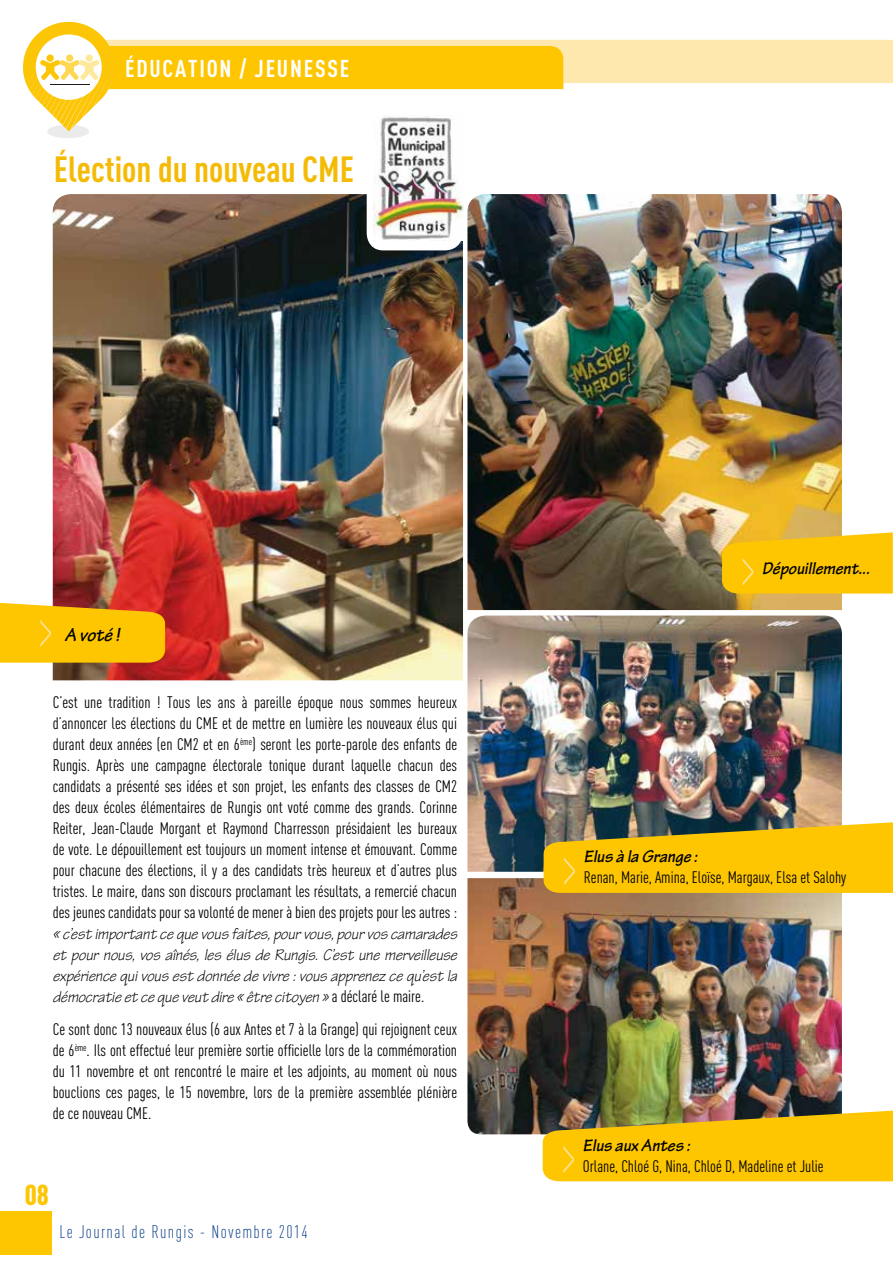
<style>
.page{position:relative;width:893px;height:1263px;background:#fff}
.page>*{position:absolute;margin:0;border:0;box-sizing:border-box;transform-origin:0 0}
.t1{font:700 36px "DIN Cond";color:#f4bb06}
.t2{font:900 28.5px "DIN Cond";color:#fdc600}
.t3{font:700 24px "DIN Cond";letter-spacing:.075em;color:#fff}
.t4{font:italic 700 19.5px "Tekton Pro";color:#000}
.t5{font:italic 700 18px "Tekton Pro";color:#000}
.t6{font:300 18px "DIN Cond";letter-spacing:.075em;color:#003882}
.t7{font:16.5px/21px "DIN Cond";color:#000;text-align:justify}
.s1{font-family:"Tekton Pro";font-style:italic}
</style>
<div class="page">
<div style="left:0;top:1211px;width:51px;height:43px;background:#fdc600"></div>
<div style="left:47px;top:125px;width:42px;height:13px;background:#ecebec;border-radius:50%"></div>
<svg style="left:23px;top:22px;width:870px;height:109px"></svg>
<div style="left:86px;top:54px;width:7px;height:8px;background:#fee899;border-radius:50%"></div>
<hr style="left:50px;top:84px;width:39px;height:1px;background:#1c1c1a">
<img style="left:53px;top:194px;width:410px;height:486px">
<img style="left:467px;top:194px;width:375px;height:416px">
<img style="left:467px;top:878px;width:375px;height:256px">
<img style="left:467px;top:615px;width:375px;height:257px">
<svg style="left:544px;top:822px;width:349px;height:71px"></svg>
<svg style="left:722px;top:532px;width:171px;height:61px"></svg>
<svg style="left:0;top:592px;width:165px;height:71px"></svg>
<svg style="left:543px;top:1110px;width:350px;height:71px"></svg>
<div style="left:367px;top:103px;width:95px;height:147px;background:#fff;border-radius:17px"></div>
<img style="left:373px;top:116px;width:90px;height:125px">
<p class="t3" style="left:125px;top:54px;width:226px">ÉDUCATION / JEUNESSE</p>
<p class="t1" style="left:54px;top:147px;width:302px">Élection du nouveau CME</p>
<p class="t4" style="left:65px;top:623px;width:56px">A voté !</p>
<p class="t7" style="left:53px;top:692px;width:406px">C’est une tradition ! Tous les ans à pareille époque nous sommes heureux d’annoncer les élections du CME et de mettre en lumière les nouveaux élus qui durant deux années (en CM2 et en 6<sup>ème</sup>) seront les porte-parole des enfants de Rungis. Après une campagne électorale tonique durant laquelle chacun des candidats a présenté ses idées et son projet, les enfants des classes de CM2 des deux écoles élémentaires de Rungis ont voté comme des grands. Corinne Reiter, Jean-Claude Morgant et Raymond Charresson présidaient les bureaux de vote. Le dépouillement est toujours un moment intense et émouvant. Comme pour chacune des élections, il y a des candidats très heureux et d’autres plus tristes. Le maire, dans son discours proclamant les résultats, a remercié chacun des jeunes candidats pour sa volonté de mener à bien des projets pour les autres : <span class="s1">« c’est important ce que vous faites, pour vous, pour vos camarades et pour nous, vos aînés, les élus de Rungis. C’est une merveilleuse expérience qui vous est donnée de vivre : vous apprenez ce qu’est la démocratie et ce que veut dire « être citoyen »</span> a déclaré le maire.</p>
<p class="t7" style="left:53px;top:1019px;width:406px">Ce sont donc 13 nouveaux élus (6 aux Antes et 7 à la Grange) qui rejoignent ceux de 6<sup>ème</sup>. Ils ont effectué leur première sortie officielle lors de la commémoration du 11 novembre et ont rencontré le maire et les adjoints, au moment où nous bouclions ces pages, le 15 novembre, lors de la première assemblée plénière de ce nouveau CME.</p>
<p class="t2" style="left:25px;top:1177px;width:26px">08</p>
<p class="t6" style="left:60px;top:1221px;width:250px">Le Journal de Rungis - Novembre 2014</p>
<p class="t5" style="left:762px;top:558px;width:109px">Dépouillement...</p>
<p class="t5" style="left:584px;top:846px;width:115px">Elus à la Grange :</p>
<p class="t7" style="left:584px;top:866px;width:264px">Renan, Marie, Amina, Eloïse, Margaux, Elsa et Salohy</p>
<p class="t5" style="left:583px;top:1135px;width:109px">Elus aux Antes :</p>
<p class="t7" style="left:583px;top:1156px;width:242px">Orlane, Chloé G, Nina, Chloé D, Madeline et Julie</p>
</div>
